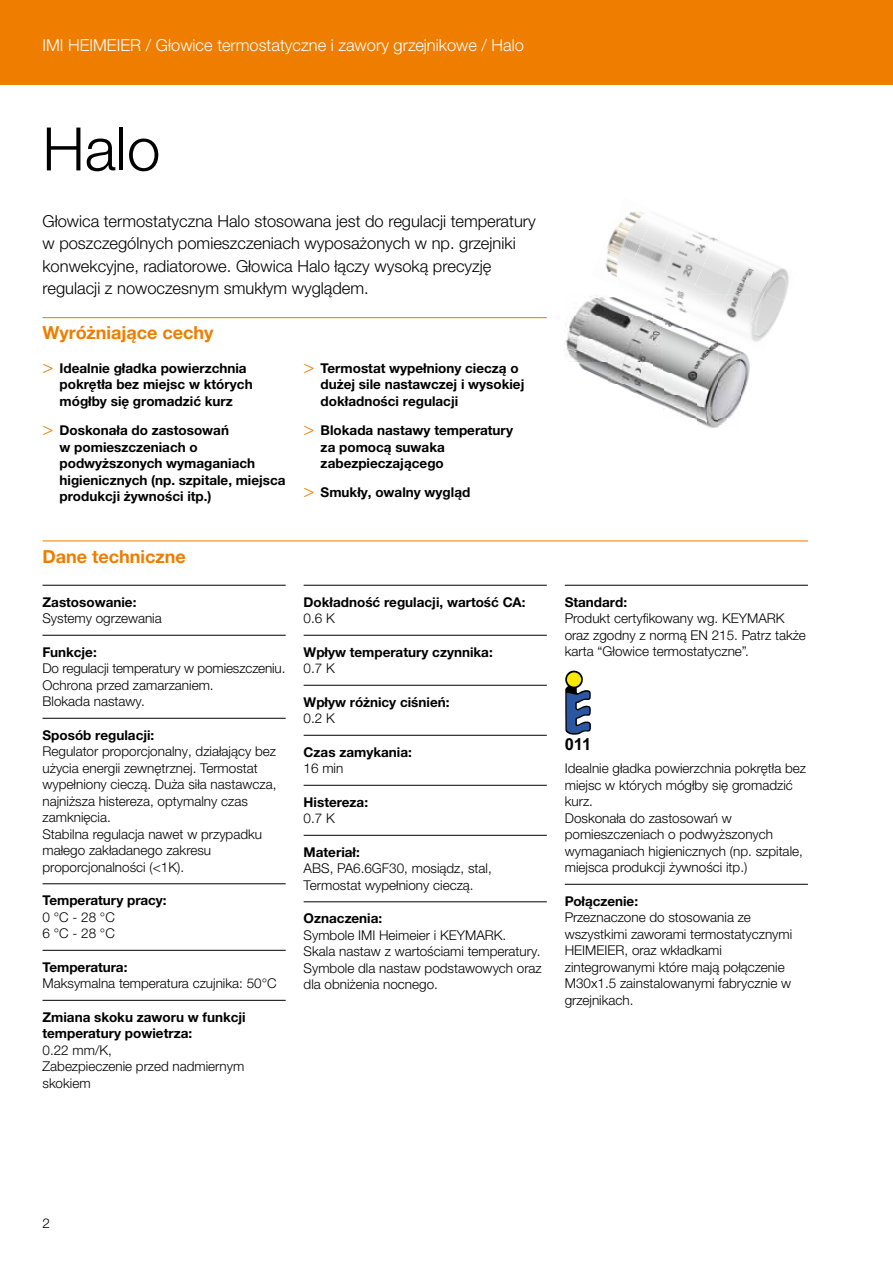
<style>
.page{position:relative;width:893px;height:1263px;background:#fff}
.page>*{position:absolute;margin:0;border:0;box-sizing:border-box;transform-origin:0 0}
.t1{font:300 60px "Helvetica Neue LTW1 G";color:#000}
.t2{font:700 18px "Helvetica Neue LTW1 G";color:#ef7d00}
.t3{font:300 16.5px/22.5px "Helvetica Neue LTW1 G";color:#000}
.t4{font:300 16.5px "Helvetica Neue LTW1 G";color:#fff}
.t5{font:700 16.5px "Arial";color:#000}
.t6{font:300 13.5px/16.5px "Helvetica Neue LTW1 G";color:#000}
.t7{font:700 13.5px/16.5px "Helvetica Neue LTW1 G";color:#000}
.s1{font-family:"Helvetica Neue LT Std";font-weight:300;font-size:18px;color:#ef7d00}
</style>
<div class="page">
<div style="left:0;top:0;width:893px;height:85px;background:#ef7d00"></div>
<hr style="left:43px;top:317px;width:504px;height:1px;background:#ef7d00">
<hr style="left:43px;top:540px;width:765px;height:1px;background:#ef7d00">
<hr style="left:43px;top:585px;width:243px;height:1px;background:#000">
<hr style="left:43px;top:635px;width:243px;height:1px;background:#000">
<hr style="left:43px;top:718px;width:243px;height:1px;background:#000">
<hr style="left:43px;top:883px;width:243px;height:1px;background:#000">
<hr style="left:43px;top:950px;width:243px;height:1px;background:#000">
<hr style="left:43px;top:1000px;width:243px;height:1px;background:#000">
<hr style="left:304px;top:585px;width:243px;height:1px;background:#000">
<hr style="left:304px;top:635px;width:243px;height:1px;background:#000">
<hr style="left:304px;top:685px;width:243px;height:1px;background:#000">
<hr style="left:304px;top:735px;width:243px;height:1px;background:#000">
<hr style="left:304px;top:785px;width:243px;height:1px;background:#000">
<hr style="left:304px;top:835px;width:243px;height:1px;background:#000">
<hr style="left:304px;top:901px;width:243px;height:1px;background:#000">
<hr style="left:565px;top:585px;width:243px;height:1px;background:#000">
<hr style="left:565px;top:884px;width:243px;height:1px;background:#000">
<img style="left:565px;top:296px;width:87px;height:105px">
<img style="left:652px;top:328px;width:11px;height:77px">
<img style="left:663px;top:328px;width:33px;height:92px">
<img style="left:696px;top:332px;width:22px;height:96px">
<img style="left:718px;top:342px;width:22px;height:85px">
<img style="left:740px;top:351px;width:10px;height:51px">
<img style="left:777px;top:266px;width:12px;height:35px">
<img style="left:756px;top:293px;width:28px;height:34px">
<img style="left:751px;top:322px;width:21px;height:20px">
<img style="left:756px;top:257px;width:21px;height:36px">
<img style="left:734px;top:280px;width:30px;height:32px">
<svg style="left:751px;top:310px;width:5px;height:13px"></svg>
<img style="left:734px;top:249px;width:22px;height:35px">
<img style="left:714px;top:275px;width:20px;height:19px">
<img style="left:703px;top:239px;width:33px;height:36px">
<img style="left:687px;top:268px;width:27px;height:26px">
<img style="left:695px;top:232px;width:21px;height:34px">
<img style="left:673px;top:253px;width:30px;height:33px">
<img style="left:661px;top:269px;width:26px;height:25px">
<img style="left:673px;top:234px;width:22px;height:24px">
<img style="left:654px;top:249px;width:19px;height:24px">
<img style="left:642px;top:227px;width:33px;height:22px">
<img style="left:630px;top:246px;width:24px;height:32px">
<img style="left:635px;top:211px;width:20px;height:29px">
<img style="left:607px;top:227px;width:35px;height:32px">
<img style="left:605px;top:256px;width:25px;height:22px">
<img style="left:612px;top:211px;width:23px;height:20px">
<img style="left:732px;top:314px;width:19px;height:31px">
<img style="left:727px;top:294px;width:24px;height:20px">
<img style="left:712px;top:302px;width:31px;height:34px">
<img style="left:716px;top:294px;width:11px;height:25px">
<img style="left:644px;top:294px;width:72px;height:34px">
<img style="left:677px;top:294px;width:27px;height:17px">
<img style="left:658px;top:294px;width:23px;height:9px">
<svg style="left:634px;top:294px;width:12px;height:4px"></svg>
<svg style="left:565px;top:671px;width:26px;height:64px"></svg>
<div style="left:567px;top:672px;width:14px;height:15px;background:#fae901;border-radius:50%"></div>
<p class="t4" style="left:43px;top:35px;width:483px">IMI HEIMEIER / Głowice termostatyczne i zawory grzejnikowe / Halo</p>
<h1 class="t1" style="left:43px;top:112px;width:119px">Halo</h1>
<p class="t3" style="left:43px;top:210px;width:495px">Głowica termostatyczna Halo stosowana jest do regulacji temperatury w poszczególnych pomieszczeniach wyposażonych w np. grzejniki konwekcyjne, radiatorowe. Głowica Halo łączy wysoką precyzję regulacji z nowoczesnym smukłym wyglądem.</p>
<h2 class="t2" style="left:43px;top:322px;width:172px">Wyróżniające cechy</h2>
<p class="t7" style="left:60px;top:360px;width:195px;text-indent:-17px"><span class="s1">&gt;</span> Idealnie gładka powierzchnia pokrętła bez miejsc w których mógłby się gromadzić kurz</p>
<p class="t7" style="left:60px;top:422px;width:228px;text-indent:-17px"><span class="s1">&gt;</span> Doskonała do zastosowań<br>w pomieszczeniach o podwyższonych wymaganiach higienicznych (np. szpitale, miejsca produkcji żywności itp.)</p>
<p class="t7" style="left:321px;top:360px;width:205px;text-indent:-17px"><span class="s1">&gt;</span> Termostat wypełniony cieczą o dużej sile nastawczej i wysokiej dokładności regulacji</p>
<p class="t7" style="left:321px;top:422px;width:194px;text-indent:-17px"><span class="s1">&gt;</span> Blokada nastawy temperatury za pomocą suwaka zabezpieczającego</p>
<p class="t7" style="left:304px;top:484px;width:168px"><span class="s1">&gt;</span> Smukły, owalny wygląd</p>
<h2 class="t2" style="left:43px;top:545px;width:145px">Dane techniczne</h2>
<p class="t7" style="left:43px;top:594px;width:95px">Zastosowanie:</p>
<p class="t6" style="left:43px;top:610px;width:121px">Systemy ogrzewania</p>
<p class="t7" style="left:43px;top:644px;width:56px">Funkcje:</p>
<p class="t6" style="left:43px;top:660px;width:244px">Do regulacji temperatury w pomieszczeniu.<br>Ochrona przed zamarzaniem.<br>Blokada nastawy.</p>
<p class="t7" style="left:43px;top:727px;width:113px">Sposób regulacji:</p>
<p class="t6" style="left:43px;top:743px;width:235px">Regulator proporcjonalny, działający bez użycia energii zewnętrznej. Termostat wypełniony cieczą. Duża siła nastawcza, najniższa histereza, optymalny czas zamknięcia.<br>Stabilna regulacja nawet w przypadku małego zakładanego zakresu proporcjonalności (&lt;1K).</p>
<p class="t7" style="left:43px;top:892px;width:126px">Temperatury pracy:</p>
<p class="t6" style="left:43px;top:909px;width:74px">0 °C - 28 °C<br>6 °C - 28 °C</p>
<p class="t7" style="left:43px;top:959px;width:86px">Temperatura:</p>
<p class="t6" style="left:43px;top:975px;width:236px">Maksymalna temperatura czujnika: 50°C</p>
<p class="t7" style="left:43px;top:1009px;width:205px">Zmiana skoku zaworu w funkcji temperatury powietrza:</p>
<p class="t6" style="left:43px;top:1042px;width:203px">0.22 mm/K,<br>Zabezpieczenie przed nadmiernym skokiem</p>
<p class="t7" style="left:304px;top:594px;width:223px">Dokładność regulacji, wartość CA:</p>
<p class="t6" style="left:304px;top:610px;width:33px">0.6 K</p>
<p class="t7" style="left:304px;top:644px;width:191px">Wpływ temperatury czynnika:</p>
<p class="t6" style="left:304px;top:660px;width:33px">0.7 K</p>
<p class="t7" style="left:304px;top:694px;width:147px">Wpływ różnicy ciśnień:</p>
<p class="t6" style="left:304px;top:710px;width:33px">0.2 K</p>
<p class="t7" style="left:304px;top:744px;width:110px">Czas zamykania:</p>
<p class="t6" style="left:304px;top:760px;width:41px">16 min</p>
<p class="t7" style="left:304px;top:794px;width:66px">Histereza:</p>
<p class="t6" style="left:304px;top:810px;width:33px">0.7 K</p>
<p class="t7" style="left:304px;top:844px;width:58px">Materiał:</p>
<p class="t6" style="left:304px;top:860px;width:190px">ABS, PA6.6GF30, mosiądz, stal,<br>Termostat wypełniony cieczą.</p>
<p class="t7" style="left:304px;top:910px;width:80px">Oznaczenia:</p>
<p class="t6" style="left:304px;top:927px;width:240px">Symbole IMI Heimeier i KEYMARK.<br>Skala nastaw z wartościami temperatury.<br>Symbole dla nastaw podstawowych oraz dla obniżenia nocnego.</p>
<p class="t7" style="left:565px;top:594px;width:64px">Standard:</p>
<p class="t6" style="left:565px;top:610px;width:243px">Produkt certyfikowany wg. KEYMARK oraz zgodny z normą EN 215. Patrz także karta “Głowice termostatyczne”.</p>
<p class="t5" style="left:565px;top:733px;width:28px">011</p>
<p class="t6" style="left:565px;top:760px;width:243px">Idealnie gładka powierzchnia pokrętła bez miejsc w których mógłby się gromadzić kurz.<br>Doskonała do zastosowań w pomieszczeniach o podwyższonych wymaganiach higienicznych (np. szpitale, miejsca produkcji żywności itp.)</p>
<p class="t7" style="left:565px;top:893px;width:75px">Połączenie:</p>
<p class="t6" style="left:565px;top:909px;width:229px">Przeznaczone do stosowania ze wszystkimi zaworami termostatycznymi<br>HEIMEIER, oraz wkładkami zintegrowanymi które mają połączenie<br>M30x1.5 zainstalowanymi fabrycznie w grzejnikach.</p>
<p class="t6" style="left:43px;top:1215px;width:9px">2</p>
</div>
